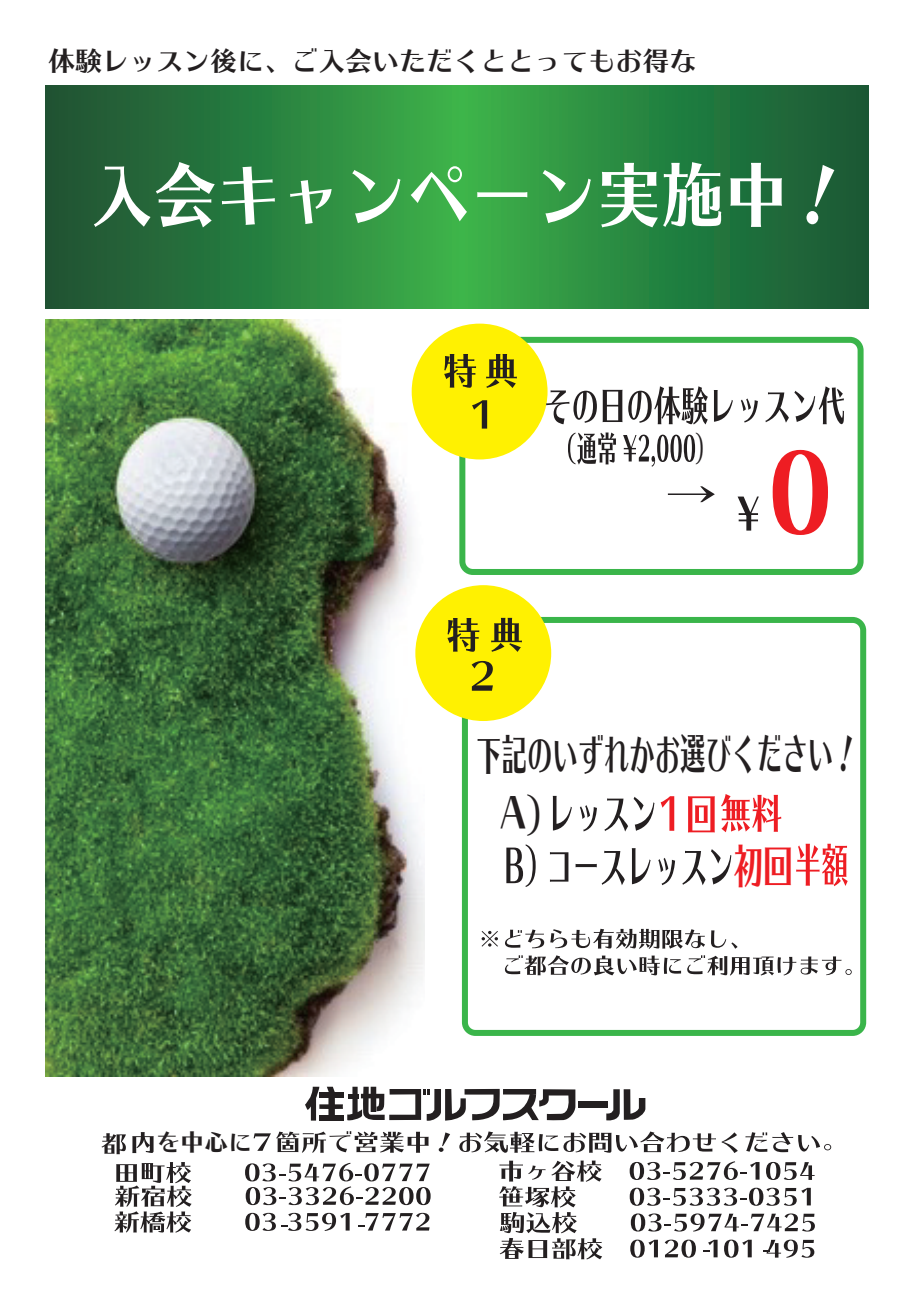
<style>
.page{position:relative;width:919px;height:1289px;background:#fff}
.page>*{position:absolute;margin:0;border:0;box-sizing:border-box;transform-origin:0 0}
.t1{font:71.1px "Kan 415 Typos Std";color:#fff;scale:.89 1}
.t2{font:47.4px "Kan 415 Typos Std";color:#ee1d23;scale:.63 1}
.t3{font:43.5px "Kan 415 Typos Std";letter-spacing:-.005em;color:#231f20;scale:.59 1}
.t4{font:43.2px "Kan 415 Typos Std";color:#231f20;scale:.74 1}
.t5{font:35.55px "Kan 415 Typos Std";color:#231f20;scale:1.55 1}
.t6{font:35.55px "Kan 415 Typos Std";color:#231f20;scale:.51 1}
.t7{font:27px "Kan 415 Typos Std";color:#231f20}
.t8{font:23.7px "Kan 415 Typos Std";color:#231f20}
</style>
<div class="page">
<div style="left:459px;top:337px;width:404px;height:238px;border:6px solid #3ab54a;border-radius:11px"></div>
<div style="left:462px;top:617px;width:404px;height:418px;border:6px solid #3ab54a;border-radius:10px"></div>
<img style="left:46px;top:319px;width:378px;height:757px">
<svg style="left:45px;top:85px;width:823px;height:223px;background:#29813f"></svg>
<div style="left:415px;top:585px;width:136px;height:136px;background:#fff101;border-radius:50%"></div>
<div style="left:411px;top:323px;width:136px;height:136px;background:#fff101;border-radius:50%"></div>
<svg style="left:546px;top:390px;width:76px;height:34px"></svg>
<svg style="left:628px;top:386px;width:79px;height:38px"></svg>
<svg style="left:713px;top:390px;width:20px;height:32px"></svg>
<svg style="left:741px;top:398px;width:16px;height:24px"></svg>
<svg style="left:765px;top:392px;width:23px;height:30px"></svg>
<svg style="left:794px;top:386px;width:49px;height:38px"></svg>
<svg style="left:444px;top:354px;width:32px;height:34px"></svg>
<svg style="left:486px;top:354px;width:31px;height:34px"></svg>
<svg style="left:471px;top:661px;width:22px;height:29px"></svg>
<svg style="left:737px;top:496px;width:21px;height:34px"></svg>
<svg style="left:772px;top:450px;width:55px;height:85px"></svg>
<svg style="left:568px;top:432px;width:48px;height:32px"></svg>
<svg style="left:623px;top:434px;width:72px;height:32px"></svg>
<svg style="left:552px;top:795px;width:20px;height:35px"></svg>
<svg style="left:580px;top:805px;width:17px;height:26px"></svg>
<svg style="left:604px;top:796px;width:50px;height:35px"></svg>
<svg style="left:660px;top:796px;width:14px;height:34px"></svg>
<svg style="left:688px;top:796px;width:26px;height:36px"></svg>
<svg style="left:721px;top:794px;width:60px;height:38px"></svg>
<svg style="left:447px;top:618px;width:32px;height:33px"></svg>
<svg style="left:491px;top:618px;width:31px;height:34px"></svg>
<div style="left:579px;top:1100px;width:29px;height:7px;background:#231f20"></div>
<svg style="left:606px;top:1089px;width:39px;height:32px"></svg>
<svg style="left:305px;top:1086px;width:270px;height:35px"></svg>
<svg style="left:472px;top:400px;width:15px;height:28px"></svg>
<svg style="left:506px;top:844px;width:29px;height:43px"></svg>
<svg style="left:550px;top:852px;width:18px;height:29px"></svg>
<svg style="left:575px;top:850px;width:49px;height:35px"></svg>
<svg style="left:631px;top:848px;width:19px;height:36px"></svg>
<svg style="left:658px;top:858px;width:17px;height:27px"></svg>
<svg style="left:682px;top:850px;width:23px;height:35px"></svg>
<svg style="left:711px;top:849px;width:20px;height:35px"></svg>
<svg style="left:796px;top:843px;width:51px;height:43px"></svg>
<svg style="left:481px;top:930px;width:17px;height:16px"></svg>
<svg style="left:505px;top:929px;width:39px;height:19px"></svg>
<svg style="left:550px;top:928px;width:155px;height:20px"></svg>
<svg style="left:711px;top:930px;width:26px;height:18px"></svg>
<svg style="left:505px;top:955px;width:176px;height:20px"></svg>
<svg style="left:687px;top:955px;width:164px;height:20px"></svg>
<svg style="left:101px;top:1133px;width:25px;height:21px"></svg>
<svg style="left:132px;top:1132px;width:22px;height:20px"></svg>
<svg style="left:253px;top:1131px;width:175px;height:21px"></svg>
<svg style="left:438px;top:1132px;width:12px;height:19px"></svg>
<svg style="left:459px;top:1131px;width:278px;height:21px"></svg>
<svg style="left:745px;top:1132px;width:86px;height:20px"></svg>
<svg style="left:245px;top:1162px;width:185px;height:43px"></svg>
<svg style="left:114px;top:1162px;width:78px;height:70px"></svg>
<svg style="left:245px;top:1212px;width:104px;height:18px"></svg>
<svg style="left:358px;top:1212px;width:71px;height:18px"></svg>
<svg style="left:629px;top:1161px;width:130px;height:18px"></svg>
<svg style="left:766px;top:1161px;width:48px;height:18px"></svg>
<svg style="left:629px;top:1187px;width:181px;height:18px"></svg>
<svg style="left:630px;top:1213px;width:184px;height:18px"></svg>
<svg style="left:499px;top:1160px;width:103px;height:99px"></svg>
<svg style="left:630px;top:1239px;width:28px;height:18px"></svg>
<svg style="left:664px;top:1239px;width:32px;height:18px"></svg>
<svg style="left:703px;top:1239px;width:14px;height:18px"></svg>
<svg style="left:724px;top:1239px;width:27px;height:18px"></svg>
<svg style="left:763px;top:1239px;width:51px;height:18px"></svg>
<p class="t7" style="left:48px;top:46px;width:649px">体験レッスン後に、ご入会いただくととってもお得な</p>
<h1 class="t1" style="left:90px;top:156px;width:857px">入会キャンペーン実施中！</h1>
<h3 class="t6" style="left:695px;top:428px;width:37px">）</h3>
<h3 class="t5" style="left:663px;top:474px;width:37px">→</h3>
<p class="t8" style="left:156px;top:1128px;width:98px">を中心に</p>
<h3 class="t3" style="left:476px;top:730px;width:650px">下記のいずれかお選びください！</h3>
<h3 class="t4" style="left:500px;top:789px;width:58px">A)</h3>
<h2 class="t2" style="left:733px;top:839px;width:96px">初回</h2>
</div>
